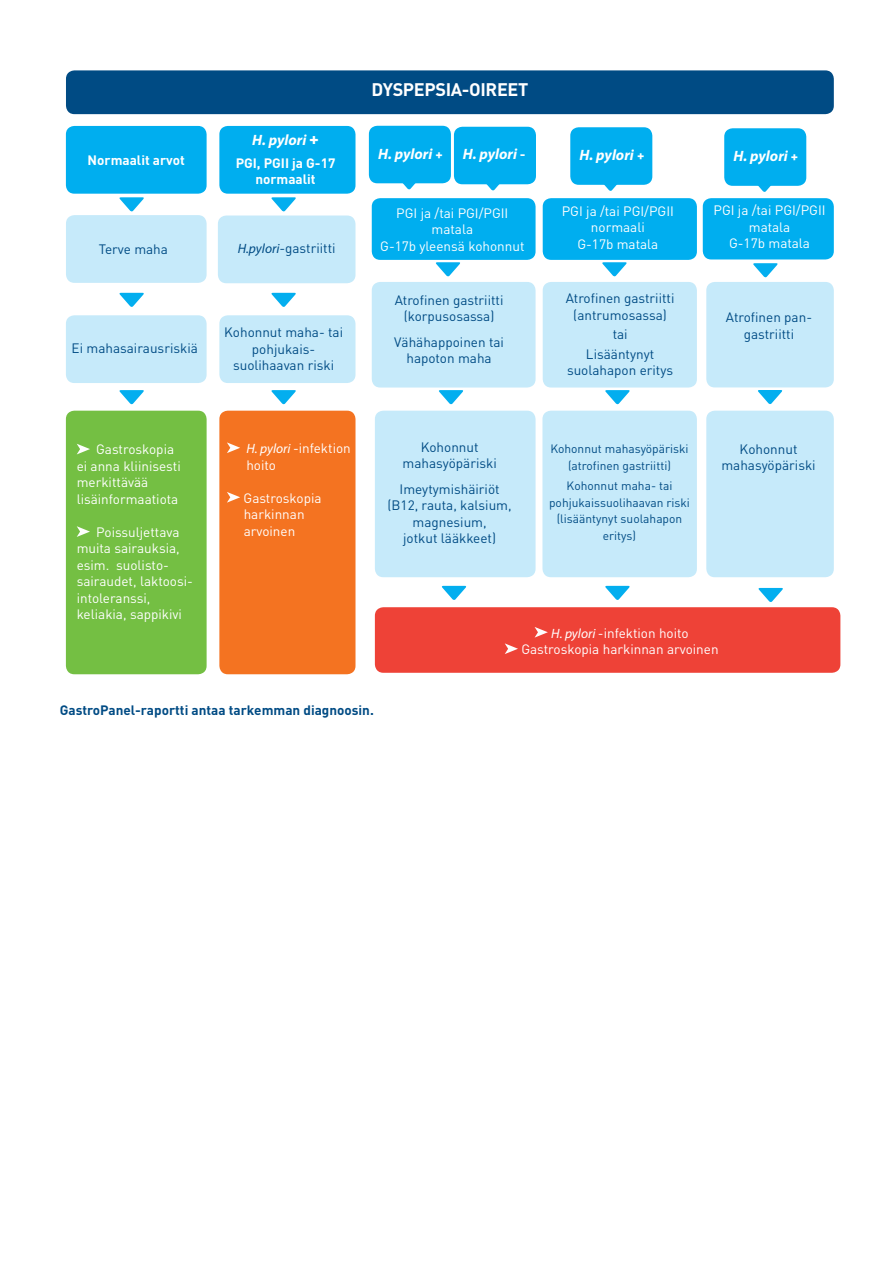
<style>
.page{position:relative;width:893px;height:1263px;background:#fff}
.page>*{position:absolute;margin:0;border:0;box-sizing:border-box;transform-origin:0 0}
.t1{font:700 18px "DIN";letter-spacing:-.02em;color:#fff}
.leipis{font:italic 700 15px "Myriad Pro";color:#fff}
.leipis-2{font:13.5px/16.5px "DIN";color:#fff}
.leipis-3{font:13.5px/16.5px "DIN";color:#004b84;text-align:center}
.t2{font:700 13.5px "DIN";color:#004b84}
.leipis-4{font:700 13.5px "DIN";color:#fff}
.leipis-5{font:12px/16.5px "DIN";color:#004b84;text-align:center}
.s1{font-family:"DIN";font-style:normal;font-size:18px}
.s2{font-family:"DIN";font-style:normal;font-size:13.5px}
.s3{font-family:"Myriad Pro";font-style:italic}
</style>
<div class="page">
<div style="left:706px;top:411px;width:128px;height:166px;background:#c6eafa;border-radius:9px"></div>
<div style="left:706px;top:282px;width:128px;height:105px;background:#c6eafa;border-radius:9px"></div>
<div style="left:703px;top:198px;width:131px;height:61px;background:#00aeef;border-radius:9px"></div>
<div style="left:375px;top:411px;width:161px;height:166px;background:#c6eafa;border-radius:9px"></div>
<div style="left:66px;top:126px;width:141px;height:68px;background:#00aeef;border-radius:9px"></div>
<div style="left:219px;top:126px;width:136px;height:68px;background:#00aeef;border-radius:9px"></div>
<div style="left:375px;top:607px;width:465px;height:66px;background:#ee4237;border-radius:9px"></div>
<div style="left:66px;top:70px;width:768px;height:44px;background:#004b84;border-radius:9px"></div>
<svg style="left:535px;top:627px;width:13px;height:11px"></svg>
<svg style="left:505px;top:643px;width:13px;height:11px"></svg>
<div style="left:66px;top:215px;width:141px;height:68px;background:#c6eafa;border-radius:9px"></div>
<div style="left:66px;top:315px;width:141px;height:68px;background:#c6eafa;border-radius:9px"></div>
<div style="left:66px;top:411px;width:141px;height:263px;background:#74bf43;border-radius:9px"></div>
<svg style="left:77px;top:444px;width:13px;height:10px"></svg>
<svg style="left:77px;top:526px;width:13px;height:11px"></svg>
<svg style="left:119px;top:197px;width:25px;height:15px"></svg>
<svg style="left:119px;top:293px;width:25px;height:14px"></svg>
<svg style="left:119px;top:390px;width:25px;height:15px"></svg>
<div style="left:219px;top:411px;width:136px;height:263px;background:#f47321;border-radius:9px"></div>
<div style="left:219px;top:315px;width:136px;height:68px;background:#c6eafa;border-radius:9px"></div>
<div style="left:218px;top:215px;width:137px;height:68px;background:#c6eafa;border-radius:9px"></div>
<svg style="left:271px;top:197px;width:25px;height:15px"></svg>
<svg style="left:271px;top:293px;width:25px;height:14px"></svg>
<svg style="left:271px;top:390px;width:25px;height:15px"></svg>
<div style="left:543px;top:282px;width:154px;height:105px;background:#c6eafa;border-radius:9px"></div>
<div style="left:372px;top:282px;width:164px;height:105px;background:#c6eafa;border-radius:9px"></div>
<div style="left:372px;top:198px;width:164px;height:62px;background:#00aeef;border-radius:9px"></div>
<svg style="left:436px;top:262px;width:24px;height:15px"></svg>
<svg style="left:439px;top:390px;width:25px;height:15px"></svg>
<svg style="left:441px;top:586px;width:26px;height:14px"></svg>
<div style="left:542px;top:411px;width:155px;height:166px;background:#c6eafa;border-radius:9px"></div>
<div style="left:543px;top:198px;width:154px;height:62px;background:#00aeef;border-radius:9px"></div>
<svg style="left:602px;top:262px;width:25px;height:15px"></svg>
<svg style="left:605px;top:390px;width:25px;height:15px"></svg>
<svg style="left:605px;top:586px;width:25px;height:14px"></svg>
<div style="left:369px;top:126px;width:82px;height:57px;background:#00aeef;border-radius:9px"></div>
<svg style="left:396px;top:183px;width:26px;height:7px"></svg>
<div style="left:454px;top:127px;width:82px;height:57px;background:#00aeef;border-radius:9px"></div>
<svg style="left:480px;top:184px;width:26px;height:7px"></svg>
<div style="left:570px;top:127px;width:82px;height:58px;background:#00aeef;border-radius:9px"></div>
<svg style="left:597px;top:184px;width:27px;height:7px"></svg>
<svg style="left:227px;top:442px;width:13px;height:11px"></svg>
<svg style="left:227px;top:492px;width:13px;height:11px"></svg>
<div style="left:724px;top:128px;width:82px;height:58px;background:#00aeef;border-radius:9px"></div>
<svg style="left:751px;top:185px;width:27px;height:7px"></svg>
<svg style="left:753px;top:263px;width:25px;height:15px"></svg>
<svg style="left:758px;top:390px;width:25px;height:14px"></svg>
<svg style="left:758px;top:588px;width:25px;height:14px"></svg>
<p class="t1" style="left:371px;top:78px;width:158px">DYSPEPSIA-OIREET</p>
<p class="leipis-4" style="left:88px;top:151px;width:99px">Normaalit arvot</p>
<p class="leipis" style="left:252px;top:131px;width:68px">H. pylori <span class="s1">+</span></p>
<p class="leipis-4" style="left:236px;top:154px;width:101px">PGI, PGII ja G-17</p>
<p class="leipis-4" style="left:255px;top:170px;width:62px">normaalit</p>
<p class="leipis" style="left:378px;top:144px;width:66px">H. pylori <span class="s2">+</span></p>
<p class="leipis" style="left:463px;top:144px;width:64px">H. pylori <span class="s2">-</span></p>
<p class="leipis" style="left:580px;top:145px;width:66px">H. pylori <span class="s2">+</span></p>
<p class="leipis" style="left:733px;top:146px;width:66px">H. pylori <span class="s2">+</span></p>
<p class="leipis-3" style="left:99px;top:240px;width:71px">Terve maha</p>
<p class="leipis-3" style="left:238px;top:239px;width:99px"><span class="s3">H.pylori</span>-gastriitti</p>
<p class="leipis-2" style="left:396px;top:204px;width:114px">PGI ja /tai PGI/PGII</p>
<p class="leipis-2" style="left:432px;top:221px;width:43px">matala</p>
<p class="leipis-2" style="left:380px;top:237px;width:146px">G-17b yleensä kohonnut</p>
<p class="leipis-2" style="left:562px;top:202px;width:114px">PGI ja /tai PGI/PGII</p>
<p class="leipis-2" style="left:591px;top:218px;width:55px">normaali</p>
<p class="leipis-2" style="left:577px;top:235px;width:82px">G-17b matala</p>
<p class="leipis-2" style="left:713px;top:202px;width:114px">PGI ja /tai PGI/PGII</p>
<p class="leipis-2" style="left:749px;top:218px;width:43px">matala</p>
<p class="leipis-2" style="left:729px;top:235px;width:82px">G-17b matala</p>
<p class="leipis-3" style="left:72px;top:340px;width:128px">Ei mahasairausriskiä</p>
<p class="leipis-3" style="left:224px;top:323px;width:120px">Kohonnut maha- tai pohjukais-</p>
<p class="leipis-3" style="left:233px;top:356px;width:103px">suolihaavan riski</p>
<p class="leipis-3" style="left:395px;top:291px;width:110px">Atrofinen gastriitti</p>
<p class="leipis-3" style="left:404px;top:307px;width:92px">(korpusosassa)</p>
<p class="leipis-3" style="left:394px;top:333px;width:111px">Vähähappoinen tai</p>
<p class="leipis-3" style="left:406px;top:349px;width:87px">hapoton maha</p>
<p class="leipis-3" style="left:566px;top:290px;width:110px">Atrofinen gastriitti</p>
<p class="leipis-3" style="left:573px;top:306px;width:95px">(antrumosassa)</p>
<p class="leipis-3" style="left:613px;top:326px;width:16px">tai</p>
<p class="leipis-3" style="left:586px;top:345px;width:70px">Lisääntynyt</p>
<p class="leipis-3" style="left:567px;top:362px;width:108px">suolahapon eritys</p>
<p class="leipis-3" style="left:726px;top:308px;width:88px">Atrofinen pan&shy;gastriitti</p>
<p class="leipis-2" style="left:77px;top:441px;width:106px;text-indent:20px">Gastroskopia ei anna kliinisesti merkittävää lisäinformaatiota</p>
<p class="leipis-2" style="left:77px;top:523px;width:118px;text-indent:20px">Poissuljettava muita sairauksia, esim. suolisto&shy;sairaudet, laktoosi&shy;intoleranssi, keliakia, sappikivi</p>
<p class="leipis-2" style="left:246px;top:439px;width:106px"><span class="s3">H. pylori</span> -infektion hoito</p>
<p class="leipis-2" style="left:244px;top:489px;width:79px">Gastroskopia</p>
<p class="leipis-2" style="left:244px;top:505px;width:62px">harkinnan arvoinen</p>
<p class="leipis-3" style="left:421px;top:438px;width:59px">Kohonnut</p>
<p class="leipis-3" style="left:402px;top:454px;width:96px">mahasyöpäriski</p>
<p class="leipis-3" style="left:400px;top:480px;width:102px">Imeytymishäiriöt</p>
<p class="leipis-3" style="left:388px;top:496px;width:126px">(B12, rauta, kalsium, magnesium,</p>
<p class="leipis-3" style="left:403px;top:529px;width:94px">jotkut lääkkeet)</p>
<p class="leipis-5" style="left:550px;top:440px;width:140px">Kohonnut mahasyöpäriski (atrofinen gastriitti)</p>
<p class="leipis-5" style="left:549px;top:477px;width:142px">Kohonnut maha- tai pohjukaissuolihaavan riski (lisääntynyt suolahapon eritys)</p>
<p class="leipis-3" style="left:740px;top:440px;width:59px">Kohonnut</p>
<p class="leipis-3" style="left:721px;top:457px;width:96px">mahasyöpäriski</p>
<p class="leipis-2" style="left:521px;top:624px;width:199px;text-align:center"><span class="s3">H. pylori</span> -infektion hoito<br>Gastroskopia harkinnan arvoinen</p>
<p class="t2" style="left:60px;top:701px;width:315px">GastroPanel-raportti antaa tarkemman diagnoosin.</p>
</div>
